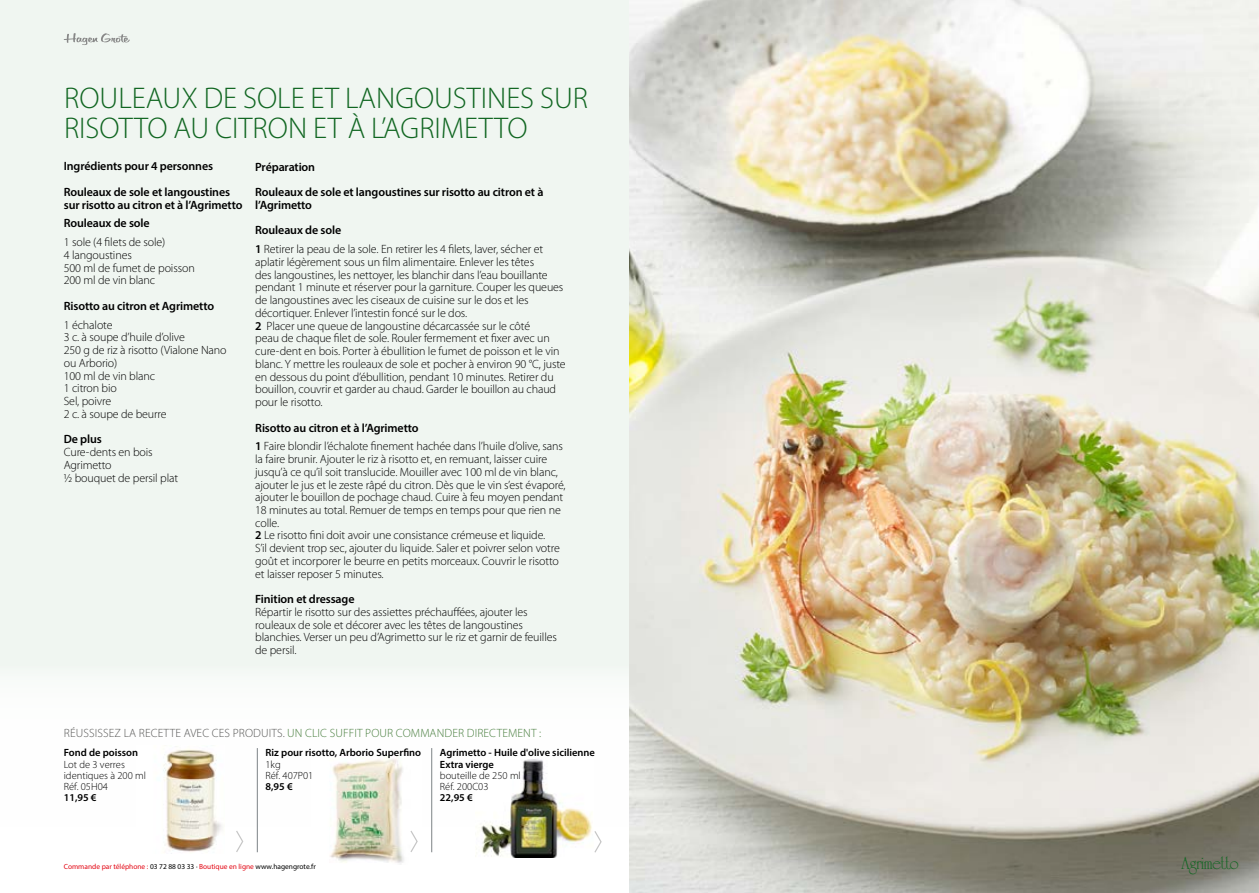
<style>
.page{position:relative;width:1259px;height:893px;background:#fff}
.page>*{position:absolute;margin:0;border:0;box-sizing:border-box;transform-origin:0 0}
.t1{font:300 30px/30px "Myriad Pro";color:#106621}
.t2{font:17.4px "University SH";letter-spacing:-.01em;color:#106621}
.t3{font:300 12px/12.8px "Myriad Pro";letter-spacing:-.01em;color:#000}
.t4{font:600 12px/25.5px "Myriad Pro";letter-spacing:-.01em;color:#000}
.t5{font:300 12px "Myriad Pro";letter-spacing:.01em;color:#487e3e}
.t6{font:600 10.5px/11.2px "Myriad Pro";color:#000}
.t7{font:300 10.5px/11.2px "Myriad Pro";color:#000}
.t8{font:7.35px "Myriad Pro";color:#e30613}
.s1{font-weight:600}
.s2{color:#575756}
.s3{color:#000}
</style>
<div class="page">
<div style="left:0;top:0;width:887px;height:893px;background:#f0f6f1"></div>
<div style="left:0;top:663px;width:1259px;height:230px;background:#fff"></div>
<img style="left:629px;top:0;width:630px;height:893px">
<hr style="left:257px;top:748px;width:1px;height:104px;background:#7d8386">
<hr style="left:431px;top:748px;width:1px;height:104px;background:#7d8386">
<svg style="left:236px;top:831px;width:8px;height:21px"></svg>
<svg style="left:594px;top:831px;width:8px;height:22px"></svg>
<img style="left:330px;top:755px;width:74px;height:109px">
<svg style="left:410px;top:831px;width:8px;height:21px"></svg>
<img style="left:481px;top:759px;width:111px;height:99px">
<img style="left:163px;top:746px;width:59px;height:106px">
<svg style="left:64px;top:33px;width:66px;height:12px"></svg>
<h1 class="t1" style="left:64px;top:82px;width:525px">ROULEAUX DE SOLE ET LANGOUSTINES SUR<br>RISOTTO AU CITRON ET À L’AGRIMETTO</h1>
<p class="t4" style="left:255px;top:153px;width:290px">Préparation<br>Rouleaux de sole et langoustines sur risotto au citron et à</p>
<p class="t4" style="left:255px;top:192px;width:87px">l’Agrimetto<br>Rouleaux de sole</p>
<p class="t3" style="left:255px;top:243px;width:312px"><span class="s1">1</span> Retirer la peau de la sole. En retirer les 4 filets, laver, sécher et aplatir légèrement sous un film alimentaire. Enlever les têtes<br>des langoustines, les nettoyer, les blanchir dans l’eau bouillante pendant 1 minute et réserver pour la garniture. Couper les queues de langoustines avec les ciseaux de cuisine sur le dos et les décortiquer. Enlever l’intestin foncé sur le dos.<br><span class="s1">2</span> Placer une queue de langoustine décarcassée sur le côté<br>peau de chaque filet de sole. Rouler fermement et fixer avec un cure-dent en bois. Porter à ébullition le fumet de poisson et le vin blanc. Y mettre les rouleaux de sole et pocher à environ 90 °C, juste en dessous du point d’ébullition, pendant 10 minutes. Retirer du bouillon, couvrir et garder au chaud. Garder le bouillon au chaud pour le risotto.</p>
<p class="t3" style="left:255px;top:418px;width:309px;line-height:18.8px"><span class="s1">Risotto au citron et à l’Agrimetto<br>1</span> Faire blondir l’échalote finement hachée dans l’huile d’olive, sans</p>
<p class="t3" style="left:255px;top:452px;width:312px">la faire brunir. Ajouter le riz à risotto et, en remuant, laisser cuire jusqu’à ce qu’il soit translucide. Mouiller avec 100 ml de vin blanc, ajouter le jus et le zeste râpé du citron. Dès que le vin s’est évaporé, ajouter le bouillon de pochage chaud. Cuire à feu moyen pendant 18 minutes au total. Remuer de temps en temps pour que rien ne colle.<br><span class="s1">2</span> Le risotto fini doit avoir une consistance crémeuse et liquide.<br>S’il devient trop sec, ajouter du liquide. Saler et poivrer selon votre goût et incorporer le beurre en petits morceaux. Couvrir le risotto et laisser reposer 5 minutes.</p>
<p class="t4" style="left:255px;top:586px;width:101px">Finition et dressage</p>
<p class="t3" style="left:255px;top:605px;width:303px">Répartir le risotto sur des assiettes préchauffées, ajouter les rouleaux de sole et décorer avec les têtes de langoustines blanchies. Verser un peu d’Agrimetto sur le riz et garnir de feuilles de persil.</p>
<p class="t4" style="left:64px;top:153px;width:168px">Ingrédients pour 4 personnes<br>Rouleaux de sole et langoustines</p>
<p class="t4" style="left:64px;top:195px;width:180px;line-height:18.8px">sur risotto au citron et à l’Agrimetto<br>Rouleaux de sole</p>
<p class="t3" style="left:64px;top:236px;width:132px">1 sole (4 filets de sole)<br>4 langoustines<br>500 ml de fumet de poisson<br>200 ml de vin blanc</p>
<p class="t4" style="left:64px;top:293px;width:152px">Risotto au citron et Agrimetto</p>
<p class="t3" style="left:64px;top:318px;width:164px">1 échalote<br>3 c. à soupe d’huile d’olive<br>250 g de riz à risotto (Vialone Nano ou Arborio)<br>100 ml de vin blanc<br>1 citron bio<br>Sel, poivre<br>2 c. à soupe de beurre</p>
<p class="t4" style="left:64px;top:426px;width:40px">De plus</p>
<p class="t3" style="left:64px;top:446px;width:116px">Cure-dents en bois<br>Agrimetto<br>½ bouquet de persil plat</p>
<p class="t5" style="left:64px;top:726px;width:479px"><span class="s2">RÉUSSISSEZ LA RECETTE AVEC CES PRODUITS.</span> UN CLIC SUFFIT POUR COMMANDER DIRECTEMENT :</p>
<p class="t6" style="left:64px;top:747px;width:76px">Fond de poisson</p>
<p class="t7" style="left:64px;top:758px;width:84px">Lot de 3 verres identiques à 200 ml<br>Réf. 05H04</p>
<p class="t6" style="left:64px;top:792px;width:34px">11,95 €</p>
<p class="t6" style="left:265px;top:747px;width:157px">Riz pour risotto, Arborio Superfino</p>
<p class="t7" style="left:265px;top:758px;width:49px">1kg<br>Réf. 407P01</p>
<p class="t6" style="left:265px;top:781px;width:29px">8,95 €</p>
<p class="t6" style="left:440px;top:747px;width:157px">Agrimetto - Huile d'olive sicilienne<br>Extra vierge</p>
<p class="t7" style="left:440px;top:769px;width:82px">bouteille de 250 ml<br>Réf. 200C03</p>
<p class="t6" style="left:440px;top:792px;width:34px">22,95 €</p>
<p class="t8" style="left:64px;top:862px;width:253px">Commande par téléphone : <span class="s3">03 72 88 03 33 ·</span> Boutique en ligne <span class="s3">www.hagengrote.fr</span></p>
<h2 class="t2" style="left:1181px;top:854px;width:59px">Agrimetto</h2>
</div>
